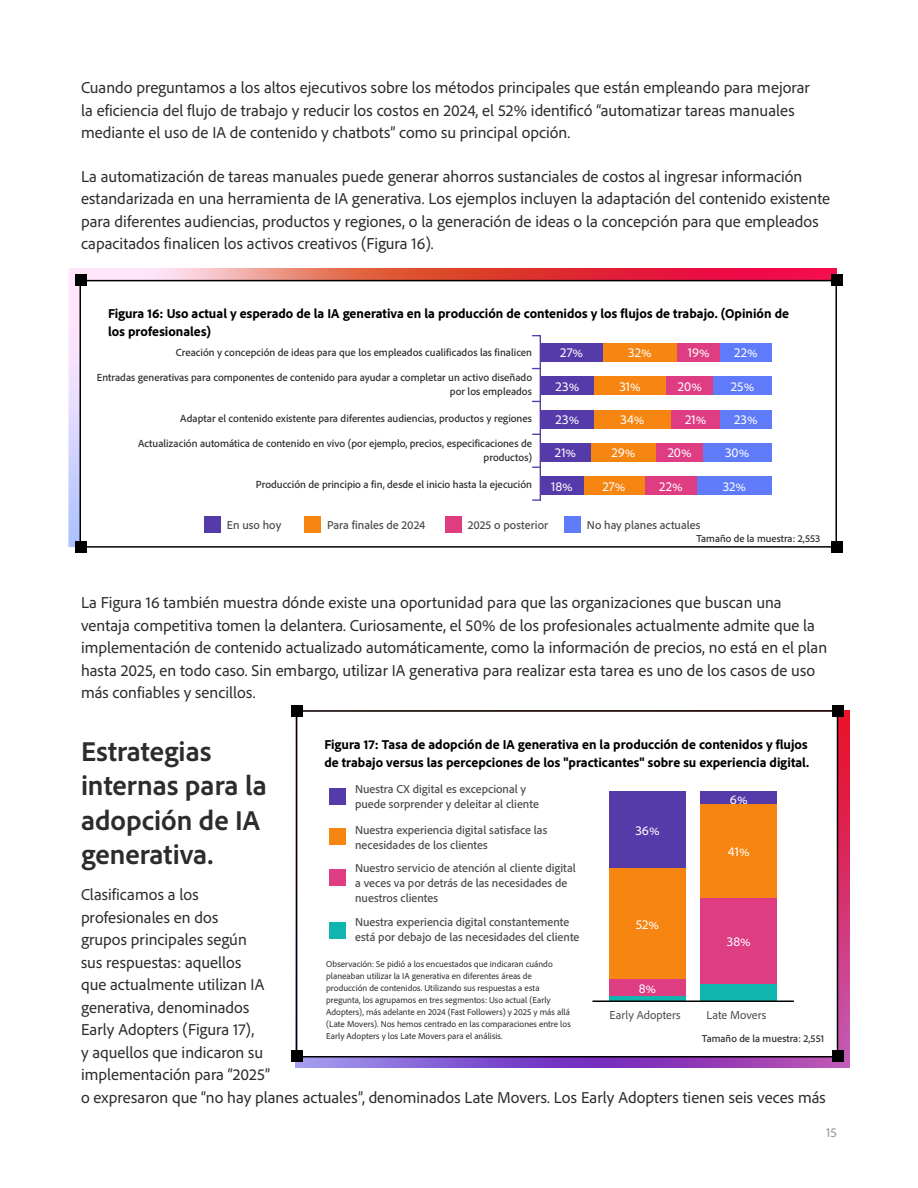
<style>
.page{position:relative;width:918px;height:1188px;background:#fff}
.page>*{position:absolute;margin:0;border:0;box-sizing:border-box;transform-origin:0 0}
.t1{font:700 28.5px/34.5px "Adobe Clean";color:#2c2c2c}
.t2{font:16.5px/22.5px "Adobe Clean";color:#2c2c2c}
.t3{font:800 13.5px/18px "Adobe Clean";color:#000}
.t4{font:13.5px "Adobe Clean";letter-spacing:.01em;color:#fff}
.t5{font:13.5px "Adobe Clean";color:#949598}
.t6{font:500 12px/15px "Adobe Clean";color:#4c4c4c}
.t7{font:12px "Adobe Clean";letter-spacing:.005em;color:#4c4c4c}
.t8{font:500 10.8px/13.5px "Adobe Clean";color:#2c2c2c;text-align:right}
.t9{font:500 10.5px "Adobe Clean";color:#2c2c2c}
.t10{font:9px/12px "Adobe Clean";color:#2c2c2c}
</style>
<div class="page">
<img style="left:68px;top:269px;width:769px;height:277px">
<div style="left:80px;top:281px;width:756px;height:266px;background:#fff"></div>
<div style="left:80px;top:280px;width:757px;height:268px;border:2px solid #000"></div>
<div style="left:603px;top:343px;width:74px;height:19px;background:#f68511"></div>
<div style="left:677px;top:343px;width:43px;height:19px;background:#de3d82"></div>
<div style="left:720px;top:343px;width:52px;height:19px;background:#5f7bfa"></div>
<div style="left:541px;top:343px;width:62px;height:19px;background:#553ba9"></div>
<div style="left:594px;top:376px;width:73px;height:19px;background:#f68511"></div>
<div style="left:667px;top:376px;width:46px;height:19px;background:#de3d82"></div>
<div style="left:713px;top:376px;width:59px;height:19px;background:#5f7bfa"></div>
<div style="left:541px;top:376px;width:53px;height:19px;background:#553ba9"></div>
<div style="left:594px;top:410px;width:77px;height:18px;background:#f68511"></div>
<div style="left:671px;top:410px;width:49px;height:18px;background:#de3d82"></div>
<div style="left:720px;top:410px;width:52px;height:18px;background:#5f7bfa"></div>
<div style="left:541px;top:410px;width:53px;height:18px;background:#553ba9"></div>
<div style="left:590px;top:443px;width:67px;height:19px;background:#f68511"></div>
<div style="left:657px;top:443px;width:46px;height:19px;background:#de3d82"></div>
<div style="left:703px;top:443px;width:69px;height:19px;background:#5f7bfa"></div>
<div style="left:541px;top:443px;width:49px;height:19px;background:#553ba9"></div>
<div style="left:583px;top:476px;width:62px;height:19px;background:#f68511"></div>
<div style="left:645px;top:476px;width:52px;height:19px;background:#de3d82"></div>
<div style="left:697px;top:476px;width:75px;height:19px;background:#5f7bfa"></div>
<div style="left:541px;top:476px;width:42px;height:19px;background:#553ba9"></div>
<hr style="left:540px;top:335px;width:1px;height:165px;background:#553ba9">
<svg style="left:532px;top:499px;width:9px;height:2px"></svg>
<div style="left:204px;top:516px;width:17px;height:17px;background:#553ba9"></div>
<div style="left:304px;top:516px;width:17px;height:17px;background:#f68511"></div>
<div style="left:445px;top:516px;width:17px;height:17px;background:#de3d82"></div>
<div style="left:564px;top:516px;width:17px;height:17px;background:#5f7bfa"></div>
<div style="left:75px;top:274px;width:12px;height:12px;background:#000"></div>
<div style="left:831px;top:274px;width:12px;height:12px;background:#000"></div>
<div style="left:75px;top:541px;width:12px;height:12px;background:#000"></div>
<div style="left:831px;top:541px;width:12px;height:12px;background:#000"></div>
<img style="left:296px;top:710px;width:554px;height:358px">
<div style="left:297px;top:711px;width:540px;height:346px;background:#fff"></div>
<div style="left:296px;top:710px;width:542px;height:348px;border:2px solid #000"></div>
<div style="left:329px;top:788px;width:17px;height:17px;background:#553ba9"></div>
<div style="left:329px;top:828px;width:17px;height:17px;background:#f68511"></div>
<div style="left:329px;top:869px;width:17px;height:17px;background:#de3d82"></div>
<div style="left:329px;top:922px;width:17px;height:17px;background:#0fb5ae"></div>
<div style="left:609px;top:791px;width:77px;height:78px;background:#553ba9"></div>
<div style="left:609px;top:868px;width:77px;height:111px;background:#f68511"></div>
<div style="left:609px;top:979px;width:77px;height:18px;background:#de3d82"></div>
<div style="left:609px;top:996px;width:77px;height:5px;background:#0fb5ae"></div>
<div style="left:701px;top:791px;width:76px;height:15px;background:#553ba9"></div>
<div style="left:701px;top:805px;width:76px;height:93px;background:#f68511"></div>
<div style="left:701px;top:898px;width:76px;height:86px;background:#de3d82"></div>
<div style="left:701px;top:984px;width:76px;height:17px;background:#0fb5ae"></div>
<hr style="left:592px;top:1000px;width:202px;height:2px;background:#000">
<div style="left:291px;top:1050px;width:12px;height:12px;background:#000"></div>
<div style="left:291px;top:705px;width:12px;height:12px;background:#000"></div>
<div style="left:832px;top:1050px;width:12px;height:12px;background:#000"></div>
<div style="left:832px;top:705px;width:12px;height:12px;background:#000"></div>
<p class="t2" style="left:81px;top:76px;width:730px">Cuando preguntamos a los altos ejecutivos sobre los métodos principales que están empleando para mejorar la eficiencia del flujo de trabajo y reducir los costos en 2024, el 52% identificó “automatizar tareas manuales mediante el uso de IA de contenido y chatbots” como su principal opción.</p>
<p class="t2" style="left:81px;top:165px;width:751px">La automatización de tareas manuales puede generar ahorros sustanciales de costos al ingresar información estandarizada en una herramienta de IA generativa. Los ejemplos incluyen la adaptación del contenido existente para diferentes audiencias, productos y regiones, o la generación de ideas o la concepción para que empleados capacitados finalicen los activos creativos (Figura 16).</p>
<p class="t3" style="left:108px;top:304px;width:683px">Figura 16: Uso actual y esperado de la IA generativa en la producción de contenidos y los flujos de trabajo. (Opinión de los profesionales)</p>
<p class="t4" style="left:560px;top:344px;width:24px">27%</p>
<p class="t4" style="left:628px;top:344px;width:25px">32%</p>
<p class="t4" style="left:688px;top:344px;width:23px">19%</p>
<p class="t4" style="left:734px;top:344px;width:25px">22%</p>
<p class="t4" style="left:556px;top:377px;width:25px">23%</p>
<p class="t4" style="left:620px;top:377px;width:23px">31%</p>
<p class="t4" style="left:678px;top:377px;width:26px">20%</p>
<p class="t4" style="left:731px;top:377px;width:25px">25%</p>
<p class="t4" style="left:556px;top:411px;width:25px">23%</p>
<p class="t4" style="left:620px;top:411px;width:26px">34%</p>
<p class="t4" style="left:685px;top:411px;width:23px">21%</p>
<p class="t4" style="left:734px;top:411px;width:25px">23%</p>
<p class="t4" style="left:555px;top:444px;width:23px">21%</p>
<p class="t4" style="left:612px;top:444px;width:25px">29%</p>
<p class="t4" style="left:668px;top:444px;width:26px">20%</p>
<p class="t4" style="left:725px;top:444px;width:26px">30%</p>
<p class="t4" style="left:551px;top:478px;width:23px">18%</p>
<p class="t4" style="left:602px;top:478px;width:24px">27%</p>
<p class="t4" style="left:659px;top:478px;width:25px">22%</p>
<p class="t4" style="left:723px;top:478px;width:25px">32%</p>
<p class="t8" style="left:176px;top:346px;width:358px">Creación y concepción de ideas para que los empleados cualificados las finalicen</p>
<p class="t8" style="left:97px;top:370px;width:437px">Entradas generativas para componentes de contenido para ayudar a completar un activo diseñado por los empleados</p>
<p class="t8" style="left:180px;top:411px;width:353px">Adaptar el contenido existente para diferentes audiencias, productos y regiones</p>
<p class="t8" style="left:138px;top:436px;width:396px">Actualización automática de contenido en vivo (por ejemplo, precios, especificaciones de productos)</p>
<p class="t8" style="left:256px;top:477px;width:278px">Producción de principio a fin, desde el inicio hasta la ejecución</p>
<p class="t6" style="left:227px;top:517px;width:56px">En uso hoy</p>
<p class="t6" style="left:327px;top:517px;width:100px">Para finales de 2024</p>
<p class="t6" style="left:468px;top:517px;width:82px">2025 o posterior</p>
<p class="t6" style="left:587px;top:517px;width:115px">No hay planes actuales</p>
<p class="t9" style="left:696px;top:532px;width:126px">Tamaño de la muestra: 2,553</p>
<p class="t2" style="left:81px;top:591px;width:748px">La Figura 16 también muestra dónde existe una oportunidad para que las organizaciones que buscan una ventaja competitiva tomen la delantera. Curiosamente, el 50% de los profesionales actualmente admite que la implementación de contenido actualizado automáticamente, como la información de precios, no está en el plan hasta 2025, en todo caso. Sin embargo, utilizar IA generativa para realizar esta tarea es uno de los casos de uso más confiables y sencillos.</p>
<h1 class="t1" style="left:81px;top:733px;width:188px">Estrategias internas para la adopción de IA generativa.</h1>
<p class="t2" style="left:81px;top:883px;width:746px">Clasificamos a los<br>profesionales en dos<br>grupos principales según<br>sus respuestas: aquellos<br>que actualmente utilizan IA<br>generativa, denominados<br>Early Adopters (Figura 17),<br>y aquellos que indicaron su<br>implementación para “2025”<br>o expresaron que “no hay planes actuales”, denominados Late Movers. Los Early Adopters tienen seis veces más</p>
<p class="t3" style="left:324px;top:735px;width:486px">Figura 17: Tasa de adopción de IA generativa en la producción de contenidos y flujos de trabajo versus las percepciones de los "practicantes" sobre su experiencia digital.</p>
<p class="t6" style="left:355px;top:781px;width:185px">Nuestra CX digital es excepcional y puede sorprender y deleitar al cliente</p>
<p class="t6" style="left:355px;top:822px;width:194px">Nuestra experiencia digital satisface las necesidades de los clientes</p>
<p class="t6" style="left:355px;top:860px;width:222px">Nuestro servicio de atención al cliente digital a veces va por detrás de las necesidades de nuestros clientes</p>
<p class="t6" style="left:355px;top:914px;width:226px">Nuestra experiencia digital constantemente está por debajo de las necesidades del cliente</p>
<p class="t4" style="left:730px;top:790px;width:19px">6%</p>
<p class="t4" style="left:635px;top:822px;width:26px">36%</p>
<p class="t4" style="left:728px;top:843px;width:23px">41%</p>
<p class="t4" style="left:636px;top:915px;width:25px">52%</p>
<p class="t4" style="left:727px;top:933px;width:26px">38%</p>
<p class="t10" style="left:326px;top:958px;width:246px">Observación: Se pidió a los encuestados que indicaran cuándo planeaban utilizar la IA generativa en diferentes áreas de producción de contenidos. Utilizando sus respuestas a esta pregunta, los agrupamos en tres segmentos: Uso actual (Early Adopters), más adelante en 2024 (Fast Followers) y 2025 y más allá (Late Movers). Nos hemos centrado en las comparaciones entre los Early Adopters y los Late Movers para el análisis.</p>
<p class="t4" style="left:639px;top:979px;width:19px">8%</p>
<p class="t7" style="left:610px;top:1007px;width:73px">Early Adopters</p>
<p class="t7" style="left:706px;top:1007px;width:61px">Late Movers</p>
<p class="t9" style="left:702px;top:1032px;width:124px">Tamaño de la muestra: 2,551</p>
<p class="t5" style="left:826px;top:1124px;width:12px">15</p>
</div>
